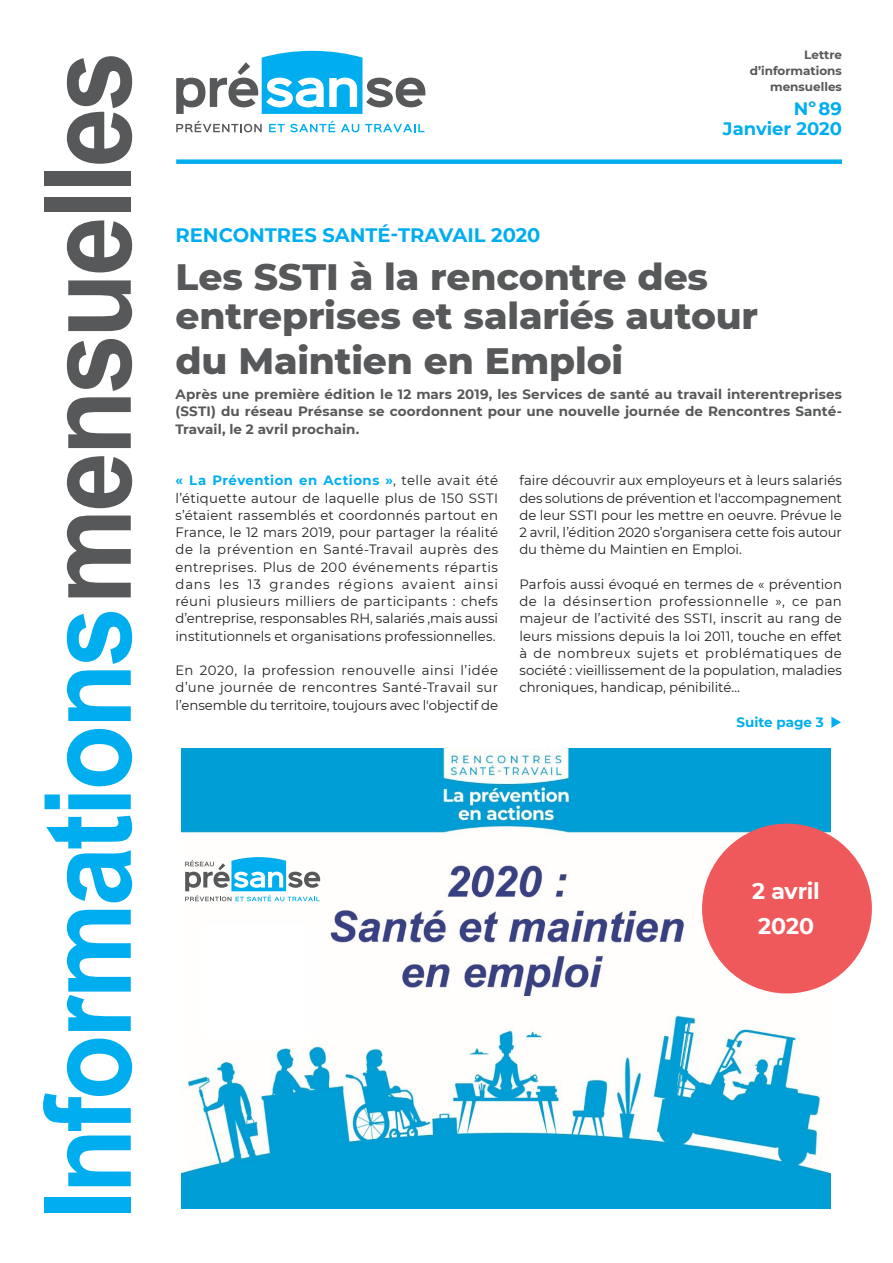
<style>
.page{position:relative;width:893px;height:1263px;background:#fff}
.page>*{position:absolute;margin:0;border:0;box-sizing:border-box;transform-origin:0 0}
.t1{font:700 120.45px "Arial";letter-spacing:-.03em;color:#00aeef;scale:.89 1}
.TitreUne{font:800 37.5px/39px "Montserrat";letter-spacing:-.005em;color:#57585a}
.Article_Paragraphes{font:700 22.5px/34.5px "Montserrat";letter-spacing:-.005em;color:#fff}
.Surtitre_de_Une{font:700 19.5px "Montserrat";color:#00aeef}
.Surtitre_de_Une-2{font:700 18px/20.2px "Montserrat";color:#00aeef;text-align:right}
.Article_Paragraphes-2{font:13.5px/17.2px "Montserrat";letter-spacing:-.005em;color:#231f20;text-align:justify}
.Article_1er_paragrap{font:13.5px/17.2px "Montserrat";color:#231f20;text-align:justify}
.Chapô_horizontal{font:700 13.5px/17.2px "Montserrat";letter-spacing:.005em;color:#57585a;text-align:justify}
.Article_Intertitre_g{font:700 13.5px "Montserrat";color:#00aeef}
.t2{font:700 12px/15.8px "Montserrat";color:#57585a;text-align:right}
.s1{color:#57585a}
.s2{font-weight:700;color:#00aeef}
</style>
<div class="page">
<svg style="left:176px;top:120px;width:86px;height:12px"></svg>
<svg style="left:269px;top:120px;width:66px;height:12px"></svg>
<svg style="left:341px;top:124px;width:18px;height:8px"></svg>
<svg style="left:365px;top:124px;width:59px;height:8px"></svg>
<svg style="left:176px;top:51px;width:249px;height:63px"></svg>
<div style="left:176px;top:159px;width:666px;height:5px;background:#00aeef"></div>
<img style="left:182px;top:749px;width:648px;height:460px">
<div style="left:702px;top:824px;width:170px;height:169px;background:#f0595b;border-radius:50%"></div>
<svg style="left:185px;top:857px;width:135px;height:44px"></svg>
<div style="left:202px;top:924px;width:108px;height:113px;background:#fff"></div>
<h1 class="t1" style="left:4px;top:1220px;width:1315px;rotate:-90deg">Informations<span class="s1">mensuelles</span></h1>
<p class="t2" style="left:750px;top:46px;width:94px">Lettre d’informations mensuelles</p>
<p class="Surtitre_de_Une-2" style="left:723px;top:98px;width:120px">Nº 89<br>Janvier 2020</p>
<p class="Surtitre_de_Une" style="left:176px;top:221px;width:366px">RENCONTRES SANTÉ-TRAVAIL 2020</p>
<p class="TitreUne" style="left:176px;top:255px;width:584px">Les SSTI à la rencontre des entreprises et salariés autour</p>
<p class="TitreUne" style="left:176px;top:339px;width:449px">du Maintien en Emploi</p>
<p class="Chapô_horizontal" style="left:176px;top:385px;width:668px">Après une première édition le 12 mars 2019, les Services de santé au travail interentreprises (SSTI) du réseau Présanse se coordonnent pour une nouvelle journée de Rencontres Santé-Travail, le 2 avril prochain.</p>
<p class="Article_1er_paragrap" style="left:176px;top:471px;width:324px"><span class="s2">« La Prévention en Actions »</span>, telle avait été l’étiquette autour de laquelle plus de 150 SSTI s’étaient rassemblés et coordonnés partout en France, le 12 mars 2019, pour partager la réalité de la prévention en Santé-Travail auprès des entreprises. Plus de 200 événements répartis dans les 13 grandes régions avaient ainsi réuni plusieurs milliers de participants : chefs d’entreprise, responsables RH, salariés ,mais aussi institutionnels et organisations professionnelles.</p>
<p class="Article_Paragraphes-2" style="left:176px;top:661px;width:324px">En 2020, la profession renouvelle ainsi l’idée d’une journée de rencontres Santé-Travail sur l’ensemble du territoire, toujours avec l'objectif de</p>
<p class="Article_Paragraphes-2" style="left:519px;top:471px;width:324px">faire découvrir aux employeurs et à leurs salariés des solutions de prévention et l'accompagnement de leur SSTI pour les mettre en oeuvre. Prévue le 2 avril, l’édition 2020 s’organisera cette fois autour du thème du Maintien en Emploi.</p>
<p class="Article_Paragraphes-2" style="left:519px;top:575px;width:324px">Parfois aussi évoqué en termes de « prévention de la désinsertion professionnelle », ce pan majeur de l’activité des SSTI, inscrit au rang de leurs missions depuis la loi 2011, touche en effet à de nombreux sujets et problématiques de société : vieillissement de la population, maladies chroniques, handicap, pénibilité…</p>
<p class="Article_Intertitre_g" style="left:737px;top:713px;width:89px">Suite page 3</p>
<p class="Article_Paragraphes" style="left:752px;top:873px;width:69px">2 avril<br>2020</p>
</div>
